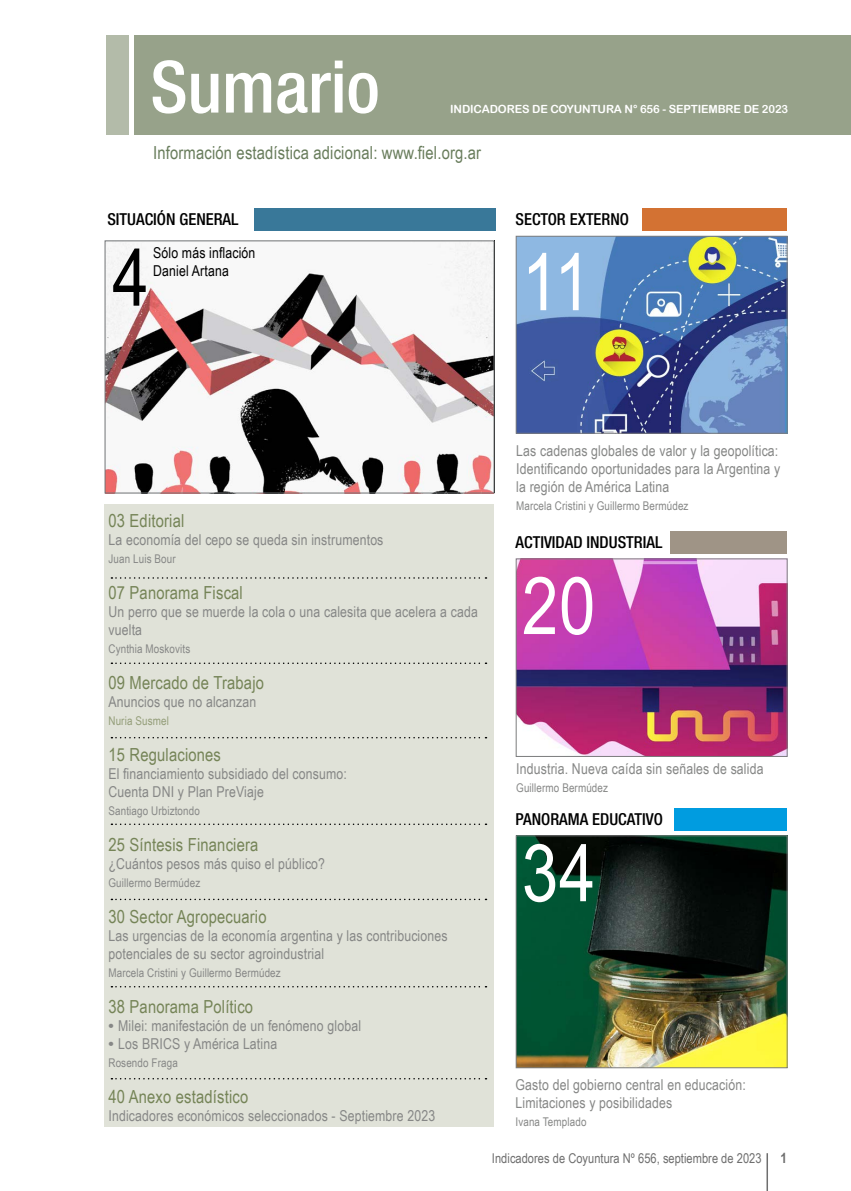
<style>
.page{position:relative;width:851px;height:1191px;background:#fff}
.page>*{position:absolute;margin:0;border:0;box-sizing:border-box;transform-origin:0 0}
.t1{font:79.8px "Arial Narrow";color:#fff}
.t2{font:79.8px "Arial Narrow";color:#000}
.t3{font:500 condensed 72px "Helvetica Neue";letter-spacing:-.005em;color:#fff}
.t4{font:18px "Arial Narrow";letter-spacing:.01em;color:#758457}
.t5{font:18px "Arial Narrow";letter-spacing:.01em;color:#687c5b}
.t6{font:500 condensed 16.5px "Helvetica Neue";color:#000}
.t7{font:15px/18px "Arial Narrow";letter-spacing:.01em;color:#868786}
.t8{font:15px/18px "Arial Narrow";letter-spacing:.01em;color:#000}
.t9{font:700 14.25px "Arial Narrow";color:#6e6e6e}
.t10{font:13.5px "Arial Narrow";letter-spacing:.005em;color:#6e6e6e}
.t11{font:12px "Arial Narrow";letter-spacing:.01em;color:#868786}
.t12{font:12px "Arial Narrow";letter-spacing:.01em;color:#939d78}
.t13{font:11.25px "Arial Rounded MT Bold";letter-spacing:-.01em;color:#fff}
.s1{font-family:"Arial";font-weight:700}
</style>
<div class="page">
<hr style="left:766px;top:1153px;width:1px;height:38px;background:#6e6e6e">
<div style="left:135px;top:35px;width:715px;height:99px;background:#97a28a"></div>
<div style="left:106px;top:35px;width:23px;height:99px;background:#b3bba9"></div>
<img style="left:107px;top:242px;width:385px;height:249px">
<div style="left:105px;top:240px;width:389px;height:253px;border:1px solid #717476"></div>
<div style="left:254px;top:208px;width:241px;height:23px;background:#397899"></div>
<div style="left:674px;top:807px;width:113px;height:23px;background:#009ce0"></div>
<img style="left:517px;top:837px;width:268px;height:229px">
<div style="left:515px;top:835px;width:272px;height:233px;border:1px solid #7b7c7d"></div>
<div style="left:642px;top:208px;width:145px;height:23px;background:#d37233"></div>
<img style="left:517px;top:238px;width:268px;height:194px">
<div style="left:515px;top:236px;width:272px;height:198px;border:1px solid #7b7c7d"></div>
<div style="left:670px;top:531px;width:117px;height:22px;background:#9f9486"></div>
<img style="left:517px;top:560px;width:268px;height:195px">
<div style="left:515px;top:558px;width:272px;height:199px;border:1px solid #7b7c7d"></div>
<div style="left:104px;top:504px;width:389px;height:623px;background:#e0e2d8"></div>
<svg style="left:111px;top:898px;width:375px;height:2px"></svg>
<svg style="left:111px;top:986px;width:375px;height:1px"></svg>
<svg style="left:111px;top:1078px;width:375px;height:1px"></svg>
<svg style="left:111px;top:823px;width:375px;height:2px"></svg>
<svg style="left:111px;top:662px;width:375px;height:2px"></svg>
<svg style="left:111px;top:577px;width:375px;height:2px"></svg>
<svg style="left:111px;top:737px;width:375px;height:1px"></svg>
<h2 class="t3" style="left:150px;top:44px;width:231px">Sumario</h2>
<p class="t13" style="left:450px;top:102px;width:339px">INDICADORES DE COYUNTURA N° 656 - SEPTIEMBRE DE 2023</p>
<p class="t5" style="left:153px;top:139px;width:329px">Información estadística adicional: www.fiel.org.ar</p>
<p class="t6" style="left:107px;top:210px;width:133px">SITUACIÓN GENERAL</p>
<h1 class="t2" style="left:112px;top:219px;width:38px">4</h1>
<p class="t8" style="left:153px;top:244px;width:104px">Sólo más inflación<br>Daniel Artana</p>
<p class="t6" style="left:515px;top:210px;width:115px">SECTOR EXTERNO</p>
<h1 class="t1" style="left:522px;top:223px;width:70px">11</h1>
<p class="t4" style="left:108px;top:507px;width:77px">03 Editorial</p>
<p class="t7" style="left:108px;top:530px;width:276px">La economía del cepo se queda sin instrumentos</p>
<p class="t11" style="left:108px;top:550px;width:69px">Juan Luis Bour</p>
<p class="t4" style="left:108px;top:579px;width:136px">07 Panorama Fiscal</p>
<p class="t7" style="left:108px;top:602px;width:371px">Un perro que se muerde la cola o una calesita que acelera a cada vuelta</p>
<p class="t11" style="left:108px;top:640px;width:83px">Cynthia Moskovits</p>
<p class="t4" style="left:108px;top:669px;width:157px">09 Mercado de Trabajo</p>
<p class="t7" style="left:108px;top:692px;width:149px">Anuncios que no alcanzan</p>
<p class="t12" style="left:108px;top:712px;width:62px">Nuria Susmel</p>
<p class="t4" style="left:108px;top:741px;width:114px">15 Regulaciones</p>
<p class="t7" style="left:108px;top:764px;width:240px">El financiamiento subsidiado del consumo:<br>Cuenta DNI y Plan PreViaje</p>
<p class="t11" style="left:108px;top:802px;width:93px">Santiago Urbiztondo</p>
<p class="t4" style="left:108px;top:831px;width:151px">25 Síntesis Financiera</p>
<p class="t7" style="left:108px;top:854px;width:218px">¿Cuántos pesos más quiso el público?</p>
<p class="t11" style="left:108px;top:874px;width:93px">Guillermo Bermúdez</p>
<p class="t4" style="left:108px;top:903px;width:160px">30 Sector Agropecuario</p>
<p class="t7" style="left:108px;top:926px;width:340px">Las urgencias de la economía argentina y las contribuciones potenciales de su sector agroindustrial</p>
<p class="t11" style="left:108px;top:964px;width:174px">Marcela Cristini y Guillermo Bermúdez</p>
<p class="t4" style="left:108px;top:993px;width:146px">38 Panorama Político</p>
<p class="t7" style="left:108px;top:1016px;width:254px"><span class="s1">•</span> Milei: manifestación de un fenómeno global</p>
<p class="t7" style="left:108px;top:1034px;width:170px"><span class="s1">•</span> Los BRICS y América Latina</p>
<p class="t11" style="left:108px;top:1054px;width:71px">Rosendo Fraga</p>
<p class="t4" style="left:108px;top:1083px;width:141px">40 Anexo estadístico</p>
<p class="t7" style="left:108px;top:1106px;width:328px">Indicadores económicos seleccionados - Septiembre 2023</p>
<p class="t7" style="left:516px;top:441px;width:265px">Las cadenas globales de valor y la geopolítica:<br>Identificando oportunidades para la Argentina y la región de América Latina</p>
<p class="t11" style="left:516px;top:497px;width:174px">Marcela Cristini y Guillermo Bermúdez</p>
<p class="t6" style="left:515px;top:532px;width:148px">ACTIVIDAD INDUSTRIAL</p>
<h1 class="t1" style="left:522px;top:547px;width:75px">20</h1>
<p class="t7" style="left:516px;top:759px;width:249px">Industria. Nueva caída sin señales de salida</p>
<p class="t11" style="left:516px;top:779px;width:93px">Guillermo Bermúdez</p>
<p class="t6" style="left:515px;top:809px;width:149px">PANORAMA EDUCATIVO</p>
<h1 class="t1" style="left:522px;top:814px;width:75px">34</h1>
<p class="t7" style="left:515px;top:1075px;width:232px">Gasto del gobierno central en educación:<br>Limitaciones y posibilidades</p>
<p class="t11" style="left:515px;top:1113px;width:72px">Ivana Templado</p>
<p class="t10" style="left:492px;top:1148px;width:271px">Indicadores de Coyuntura Nº 656, septiembre de 2023</p>
<p class="t9" style="left:780px;top:1147px;width:8px">1</p>
</div>
